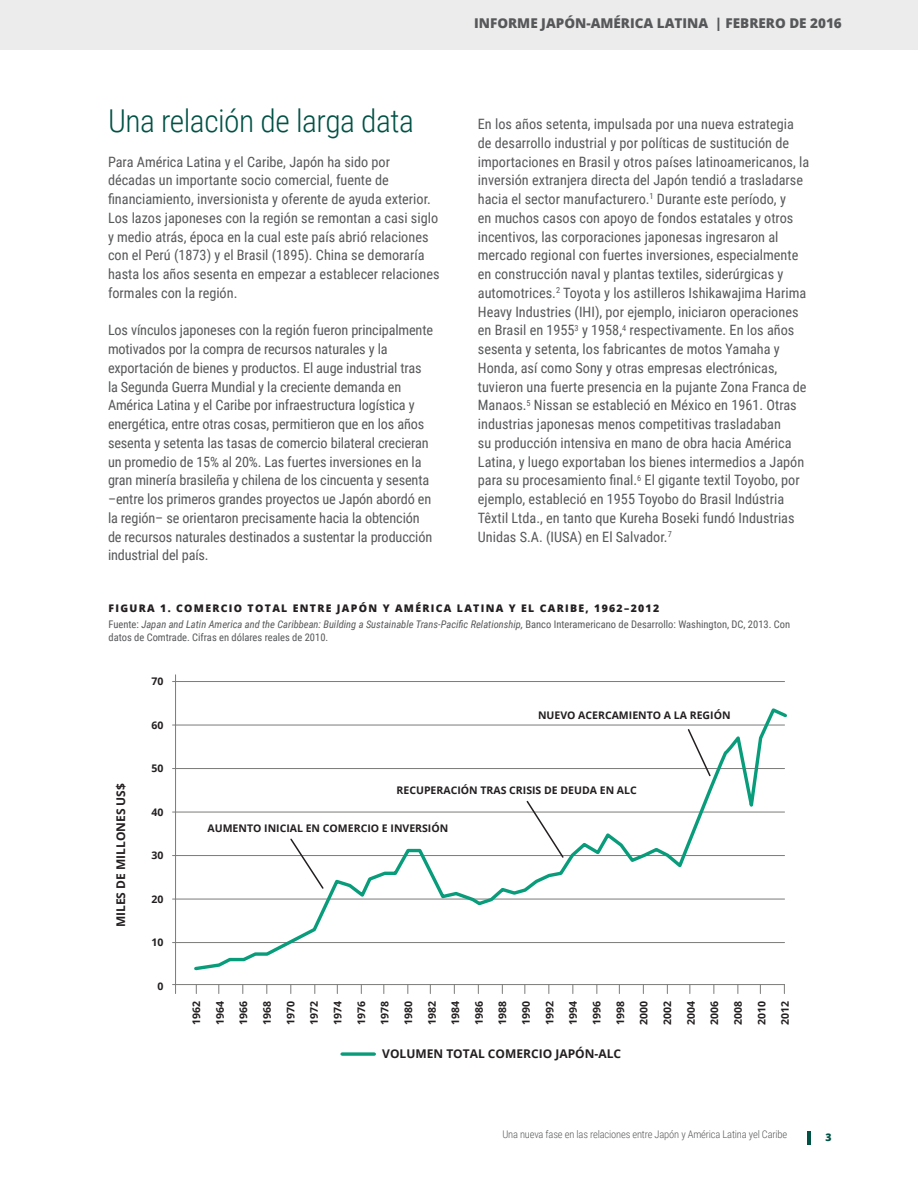
<style>
.page{position:relative;width:918px;height:1188px;background:#fff}
.page>*{position:absolute;margin:0;border:0;box-sizing:border-box;transform-origin:0 0}
.SUBS{font:300 31.5px "Roboto Condensed";letter-spacing:-.015em;color:#005245}
.Body_Text{font:14.25px/18.8px "Roboto Condensed";color:#57585a}
.t1{font:800 13.5px "Open Sans";color:#57585a}
.t2{font:700 12px "Open Sans";color:#231f20}
.t3{font:700 10.5px "Open Sans";color:#231f20}
.Figures_title{font:10.5px/12.6px "Roboto Condensed";color:#57585a}
.Figures_title-2{font:800 10.5px "Open Sans";letter-spacing:.125em;color:#231f20}
.t4{font:300 10.5px "Roboto Condensed";letter-spacing:-.015em;color:#57585a}
.t5{font:800 10.5px "Open Sans";color:#005245}
.s1{font-style:italic}
</style>
<div class="page">
<div style="left:0;top:0;width:918px;height:50px;background:#ececed"></div>
<hr style="left:808px;top:1131px;width:3px;height:14px;background:#005245">
<hr style="left:173px;top:681px;width:612px;height:1px;background:#7b7b7a">
<hr style="left:173px;top:725px;width:612px;height:1px;background:#7b7b7a">
<hr style="left:173px;top:768px;width:612px;height:1px;background:#7b7b7a">
<hr style="left:173px;top:812px;width:612px;height:1px;background:#7b7b7a">
<hr style="left:173px;top:855px;width:612px;height:1px;background:#7b7b7a">
<hr style="left:173px;top:899px;width:612px;height:1px;background:#7b7b7a">
<hr style="left:173px;top:942px;width:612px;height:1px;background:#7b7b7a">
<hr style="left:173px;top:984px;width:612px;height:1px;background:#7b7b7a">
<svg style="left:192px;top:708px;width:595px;height:263px"></svg>
<svg style="left:289px;top:837px;width:36px;height:53px"></svg>
<svg style="left:525px;top:799px;width:40px;height:60px"></svg>
<svg style="left:687px;top:728px;width:25px;height:50px"></svg>
<svg style="left:342px;top:1052px;width:32px;height:4px"></svg>
<hr style="left:175px;top:675px;width:1px;height:319px;background:#7b7b7a">
<p class="SUBS" style="left:108px;top:98px;width:307px">Una relación de larga data</p>
<p class="Body_Text" style="left:108px;top:152px;width:333px">Para América Latina y el Caribe, Japón ha sido por décadas un importante socio comercial, fuente de financiamiento, inversionista y oferente de ayuda exterior.<br>Los lazos japoneses con la región se remontan a casi siglo y medio atrás, época en la cual este país abrió relaciones con el Perú (1873) y el Brasil (1895). China se demoraría hasta los años sesenta en empezar a establecer relaciones formales con la región.</p>
<p class="Body_Text" style="left:108px;top:320px;width:327px">Los vínculos japoneses con la región fueron principalmente motivados por la compra de recursos naturales y la exportación de bienes y productos. El auge industrial tras la Segunda Guerra Mundial y la creciente demanda en América Latina y el Caribe por infraestructura logística y energética, entre otras cosas, permitieron que en los años sesenta y setenta las tasas de comercio bilateral crecieran un promedio de 15% al 20%. Las fuertes inversiones en la gran minería brasileña y chilena de los cincuenta y sesenta –entre los primeros grandes proyectos ue Japón abordó en la región– se orientaron precisamente hacia la obtención de recursos naturales destinados a sustentar la producción industrial del país.</p>
<p class="t1" style="left:474px;top:13px;width:369px">INFORME JAPÓN-AMÉRICA LATINA | FEBRERO DE 2016</p>
<p class="Body_Text" style="left:478px;top:114px;width:333px">En los años setenta, impulsada por una nueva estrategia de desarrollo industrial y por políticas de sustitución de importaciones en Brasil y otros países latinoamericanos, la inversión extranjera directa del Japón tendió a trasladarse hacia el sector manufacturero.<sup>1</sup> Durante este período, y<br>en muchos casos con apoyo de fondos estatales y otros incentivos, las corporaciones japonesas ingresaron al mercado regional con fuertes inversiones, especialmente en construcción naval y plantas textiles, siderúrgicas y automotrices.<sup>2</sup> Toyota y los astilleros Ishikawajima Harima Heavy Industries (IHI), por ejemplo, iniciaron operaciones en Brasil en 1955<sup>3</sup> y 1958,<sup>4</sup> respectivamente. En los años sesenta y setenta, los fabricantes de motos Yamaha y Honda, así como Sony y otras empresas electrónicas, tuvieron una fuerte presencia en la pujante Zona Franca de Manaos.<sup>5</sup> Nissan se estableció en México en 1961. Otras industrias japonesas menos competitivas trasladaban<br>su producción intensiva en mano de obra hacia América Latina, y luego exportaban los bienes intermedios a Japón para su procesamiento final.<sup>6</sup> El gigante textil Toyobo, por ejemplo, estableció en 1955 Toyobo do Brasil Indústria Têxtil Ltda., en tanto que Kureha Boseki fundó Industrias Unidas S.A. (IUSA) en El Salvador.<sup>7</sup></p>
<p class="Figures_title-2" style="left:109px;top:600px;width:552px">FIGURA 1. COMERCIO TOTAL ENTRE JAPÓN Y AMÉRICA LATINA Y EL CARIBE, 1962–2012</p>
<p class="Figures_title" style="left:109px;top:618px;width:683px">Fuente: <span class="s1">Japan and Latin America and the Caribbean: Building a Sustainable Trans-Pacific Relationship,</span> Banco Interamericano de Desarrollo: Washington, DC, 2013. Con datos de Comtrade. Cifras en dólares reales de 2010.</p>
<p class="t2" style="left:112px;top:927px;width:146px;rotate:-90deg">MILES DE MILLONES US$</p>
<p class="t3" style="left:152px;top:674px;width:13px">70</p>
<p class="t3" style="left:152px;top:717px;width:13px">60</p>
<p class="t3" style="left:152px;top:761px;width:13px">50</p>
<p class="t3" style="left:152px;top:804px;width:13px">40</p>
<p class="t3" style="left:152px;top:848px;width:13px">30</p>
<p class="t3" style="left:152px;top:891px;width:13px">20</p>
<p class="t3" style="left:152px;top:935px;width:13px">10</p>
<p class="t3" style="left:158px;top:978px;width:7px">0</p>
<p class="t3" style="left:538px;top:708px;width:194px">NUEVO ACERCAMIENTO A LA REGIÓN</p>
<p class="t3" style="left:397px;top:783px;width:242px">RECUPERACIÓN TRAS CRISIS DE DEUDA EN ALC</p>
<p class="t3" style="left:208px;top:821px;width:242px">AUMENTO INICIAL EN COMERCIO E INVERSIÓN</p>
<p class="t3" style="left:189px;top:1025px;width:25px;rotate:-90deg">1962</p>
<p class="t3" style="left:212px;top:1025px;width:25px;rotate:-90deg">1964</p>
<p class="t3" style="left:236px;top:1025px;width:25px;rotate:-90deg">1966</p>
<p class="t3" style="left:260px;top:1025px;width:25px;rotate:-90deg">1968</p>
<p class="t3" style="left:283px;top:1025px;width:25px;rotate:-90deg">1970</p>
<p class="t3" style="left:307px;top:1025px;width:25px;rotate:-90deg">1972</p>
<p class="t3" style="left:330px;top:1025px;width:25px;rotate:-90deg">1974</p>
<p class="t3" style="left:354px;top:1025px;width:25px;rotate:-90deg">1976</p>
<p class="t3" style="left:377px;top:1025px;width:25px;rotate:-90deg">1978</p>
<p class="t3" style="left:401px;top:1025px;width:25px;rotate:-90deg">1980</p>
<p class="t3" style="left:424px;top:1025px;width:25px;rotate:-90deg">1982</p>
<p class="t3" style="left:448px;top:1025px;width:25px;rotate:-90deg">1984</p>
<p class="t3" style="left:472px;top:1025px;width:25px;rotate:-90deg">1986</p>
<p class="t3" style="left:495px;top:1025px;width:25px;rotate:-90deg">1988</p>
<p class="t3" style="left:519px;top:1025px;width:25px;rotate:-90deg">1990</p>
<p class="t3" style="left:542px;top:1025px;width:25px;rotate:-90deg">1992</p>
<p class="t3" style="left:566px;top:1025px;width:25px;rotate:-90deg">1994</p>
<p class="t3" style="left:589px;top:1025px;width:25px;rotate:-90deg">1996</p>
<p class="t3" style="left:613px;top:1025px;width:25px;rotate:-90deg">1998</p>
<p class="t3" style="left:636px;top:1025px;width:25px;rotate:-90deg">2000</p>
<p class="t3" style="left:660px;top:1025px;width:25px;rotate:-90deg">2002</p>
<p class="t3" style="left:684px;top:1025px;width:25px;rotate:-90deg">2004</p>
<p class="t3" style="left:707px;top:1025px;width:25px;rotate:-90deg">2006</p>
<p class="t3" style="left:731px;top:1025px;width:25px;rotate:-90deg">2008</p>
<p class="t3" style="left:754px;top:1025px;width:25px;rotate:-90deg">2010</p>
<p class="t3" style="left:778px;top:1025px;width:25px;rotate:-90deg">2012</p>
<p class="t2" style="left:382px;top:1045px;width:240px">VOLUMEN TOTAL COMERCIO JAPÓN-ALC</p>
<p class="t4" style="left:502px;top:1127px;width:286px">Una nueva fase en las relaciones entre Japón y América Latina yel Caribe</p>
<p class="t5" style="left:826px;top:1129px;width:8px">3</p>
</div>
